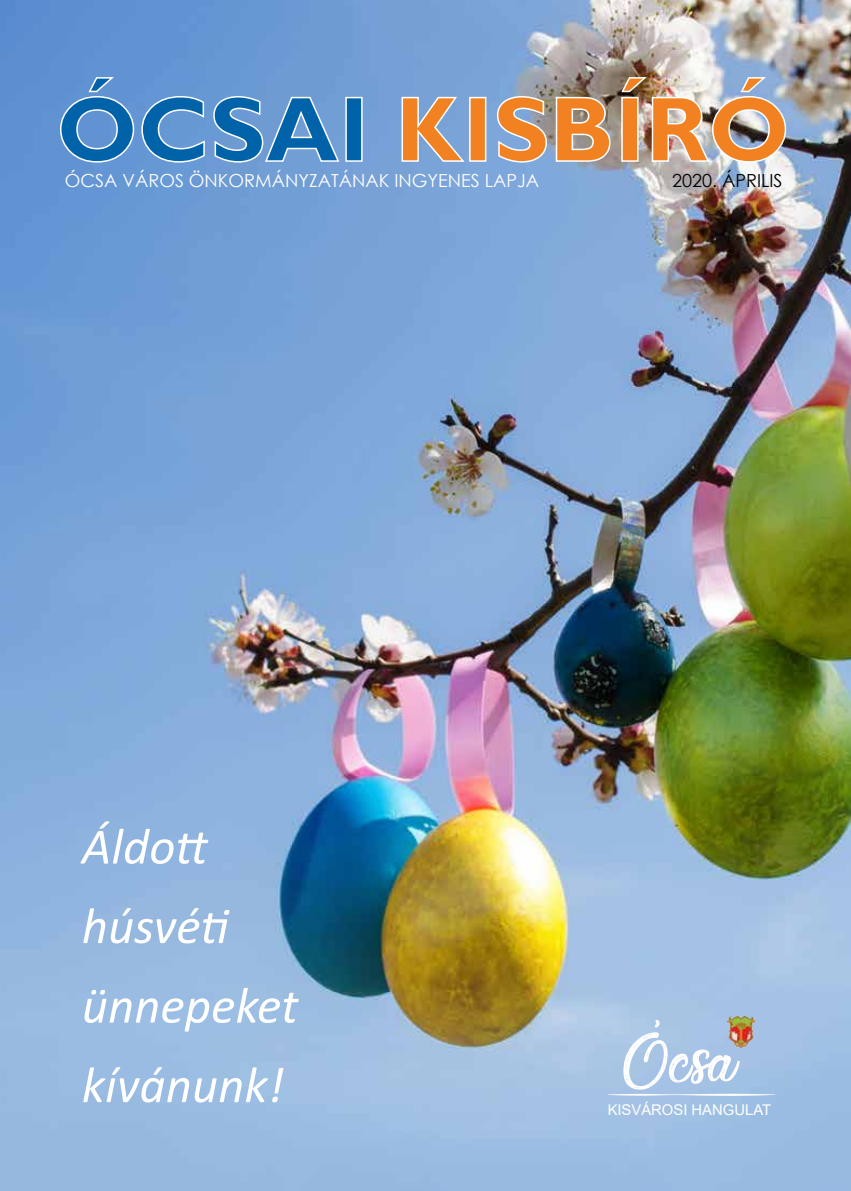
<style>
.page{position:relative;width:851px;height:1191px;background:#fff}
.page>*{position:absolute;margin:0;border:0;box-sizing:border-box;transform-origin:0 0}
.t1{font:135px "Elegant and Sensational";color:#fff}
.t2{font:italic 51px/79.5px "Calibri";color:#fff}
.t3{font:18px "Century Gothic";color:#fff}
.t4{font:18px "Century Gothic";color:#000}
.t5{font:14.85px "Arial";color:#fff}
</style>
<div class="page">
<img style="left:0;top:0;width:850px;height:1191px">
<img style="left:401px;top:76px;width:385px;height:87px">
<svg style="left:59px;top:76px;width:304px;height:87px;background:#538fc9"></svg>
<img style="left:727px;top:1016px;width:27px;height:31px">
<svg style="left:607px;top:1093px;width:167px;height:2px"></svg>
<p class="t3" style="left:65px;top:168px;width:475px">ÓCSA VÁROS ÖNKORMÁNYZATÁNAK INGYENES LAPJA</p>
<p class="t4" style="left:672px;top:168px;width:112px">2020. ÁPRILIS</p>
<h2 class="t2" style="left:82px;top:804px;width:218px">Áldott húsvéti ünnepeket kívánunk!</h2>
<h1 class="t1" style="left:621px;top:960px;width:116px">Ócsa</h1>
<p class="t5" style="left:607px;top:1099px;width:165px">KISVÁROSI HANGULAT</p>
</div>
